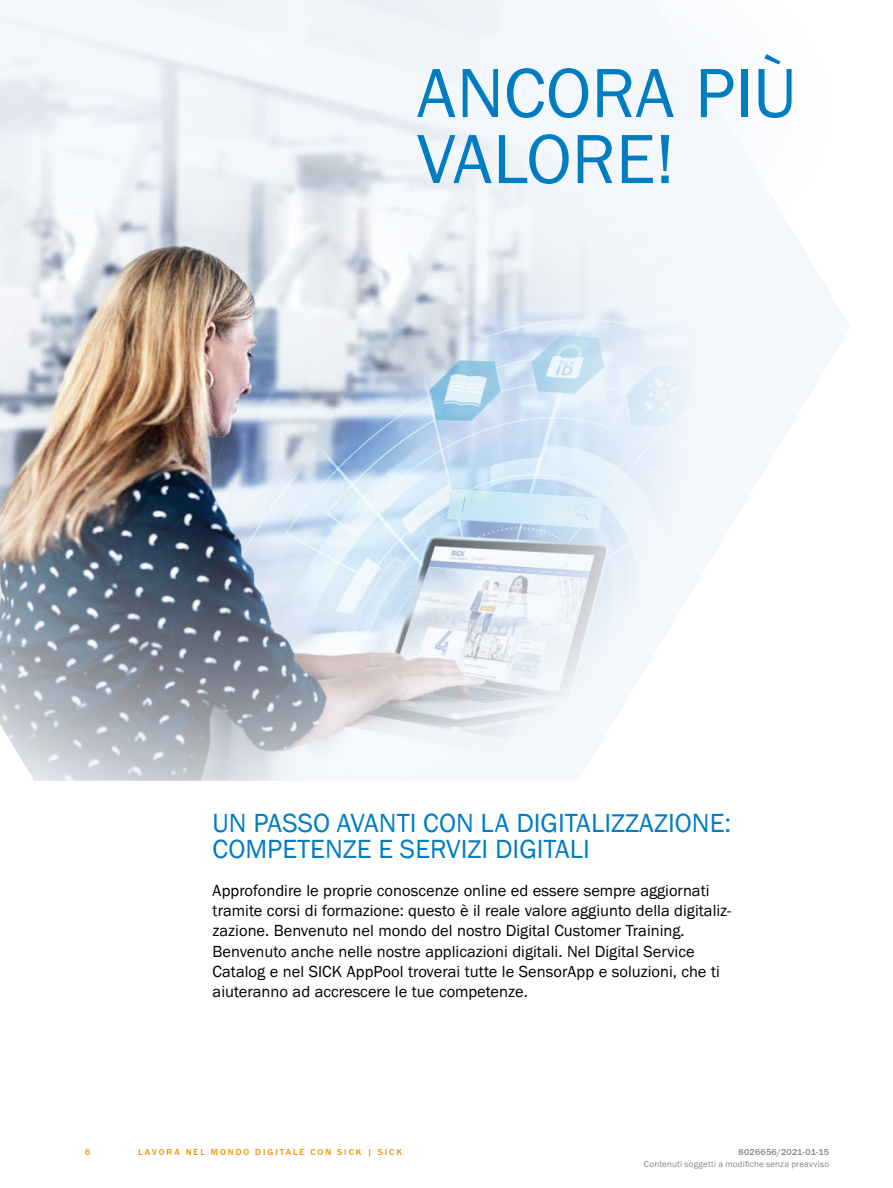
<style>
.page{position:relative;width:893px;height:1188px;background:#fff}
.page>*{position:absolute;margin:0;border:0;box-sizing:border-box;transform-origin:0 0}
.t1{font:72px/66px "SICK Franklin";color:#007cc2}
.t2{font:27px/25.5px "SICK Franklin";color:#007cc2}
.t3{font:16.5px/20.2px "SICK Franklin";color:#000}
.t4{font:9px "SICK Franklin";letter-spacing:.02em;color:#878787}
.t5{font:500 9px "SICK Franklin";letter-spacing:.225em;color:#f39200}
.t6{font:500 9px "SICK Franklin";letter-spacing:.02em;color:#878787}
</style>
<div class="page">
<svg style="left:725px;top:295px;width:125px;height:240px;fill:#f4f8fd"></svg>
<img style="left:0;top:262px;width:725px;height:519px">
<svg style="left:0;top:0;width:256px;height:262px;fill:#f0f4f9"></svg>
<svg style="left:256px;top:0;width:574px;height:302px;fill:#f4f8fc"></svg>
<h1 class="t1" style="left:417px;top:61px;width:381px">ANCORA PIÙ<br>VALORE!</h1>
<h2 class="t2" style="left:213px;top:811px;width:520px">UN PASSO AVANTI CON LA DIGITALIZZAZIONE:<br>COMPETENZE E SERVIZI DIGITALI</h2>
<p class="t3" style="left:213px;top:881px;width:520px">Approfondire le proprie conoscenze online ed essere sempre aggiornati tramite corsi di formazione: questo è il reale valore aggiunto della digitaliz&shy;zazione. Benvenuto nel mondo del nostro Digital Customer Training.<br>Benvenuto anche nelle nostre applicazioni digitali. Nel Digital Service Catalog e nel SICK AppPool troverai tutte le SensorApp e soluzioni, che ti aiuteranno ad accrescere le tue competenze.</p>
<p class="t5" style="left:85px;top:1146px;width:7px">6</p>
<p class="t5" style="left:138px;top:1146px;width:265px">LAVORA NEL MONDO DIGITALE CON SICK | SICK</p>
<p class="t6" style="left:739px;top:1146px;width:92px">8026656/2021-01-15</p>
<p class="t4" style="left:644px;top:1159px;width:187px">Contenuti soggetti a modifiche senza preavviso</p>
</div>
